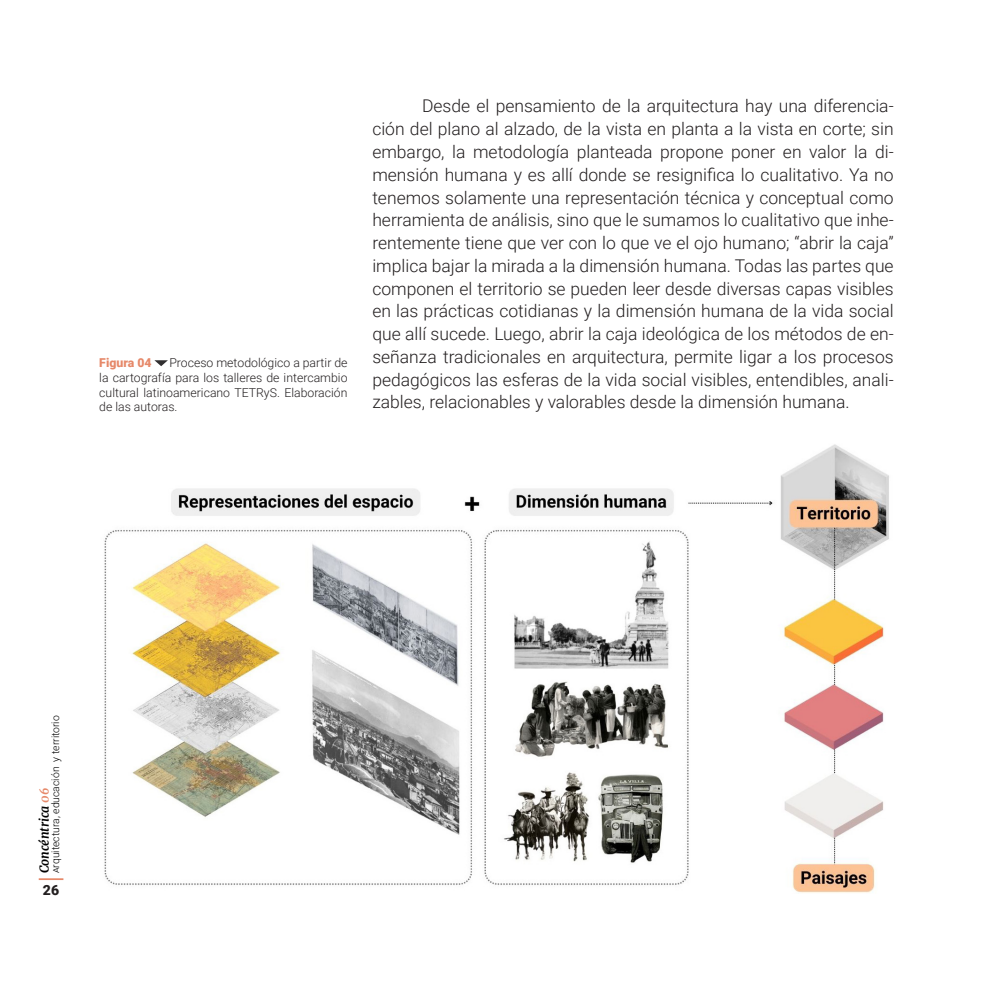
<style>
.page{position:relative;width:993px;height:993px;background:#fff}
.page>*{position:absolute;margin:0;border:0;box-sizing:border-box;transform-origin:0 0}
.t1{font:300 17.5px/22.8px "Roboto";color:#231f20;text-align:justify}
.t2{font:900 14px "Roboto";color:#231f20}
.t3{font:300 12.25px/14.7px "Roboto";color:#231f20;text-align:justify}
.t4{font:italic 700 12.25px "Merriweather";color:#000}
.t5{font:900 12.25px "Roboto";color:#e6896a}
.t6{font:300 10.33px "Roboto";color:#000}
.s1{color:#e6896a}
</style>
<div class="page">
<svg style="left:39px;top:878px;width:24px;height:1px"></svg>
<img style="left:104px;top:444px;width:785px;height:449px">
<svg style="left:154px;top:360px;width:14px;height:6px"></svg>
<p class="t3" style="left:99px;top:355px;width:250px;text-indent:70px">Proceso metodológico a partir de la cartografía para los talleres de intercambio cultural latinoamericano TETRyS. Elaboración de las autoras.</p>
<p class="t5" style="left:99px;top:354px;width:54px">Figura 04</p>
<p class="t1" style="left:372px;top:94px;width:522px;text-indent:50px">Desde el pensamiento de la arquitectura hay una diferencia&shy;ción del plano al alzado, de la vista en planta a la vista en corte; sin embargo, la metodología planteada propone poner en valor la di&shy;mensión humana y es allí donde se resignifica lo cualitativo. Ya no tenemos solamente una representación técnica y conceptual como herramienta de análisis, sino que le sumamos lo cualitativo que inhe&shy;rentemente tiene que ver con lo que ve el ojo humano; “abrir la caja” implica bajar la mirada a la dimensión humana. Todas las partes que componen el territorio se pueden leer desde diversas capas visibles en las prácticas cotidianas y la dimensión humana de la vida social que allí sucede. Luego, abrir la caja ideológica de los métodos de en&shy;señanza tradicionales en arquitectura, permite ligar a los procesos pedagógicos las esferas de la vida social visibles, entendibles, anali&shy;zables, relacionables y valorables desde la dimensión humana.</p>
<p class="t6" style="left:48px;top:873px;width:159px;rotate:-90deg">Arquitectura, educación y territorio</p>
<p class="t4" style="left:37px;top:873px;width:87px;rotate:-90deg">Concéntrica <span class="s1">06</span></p>
<p class="t2" style="left:43px;top:879px;width:18px">26</p>
</div>
